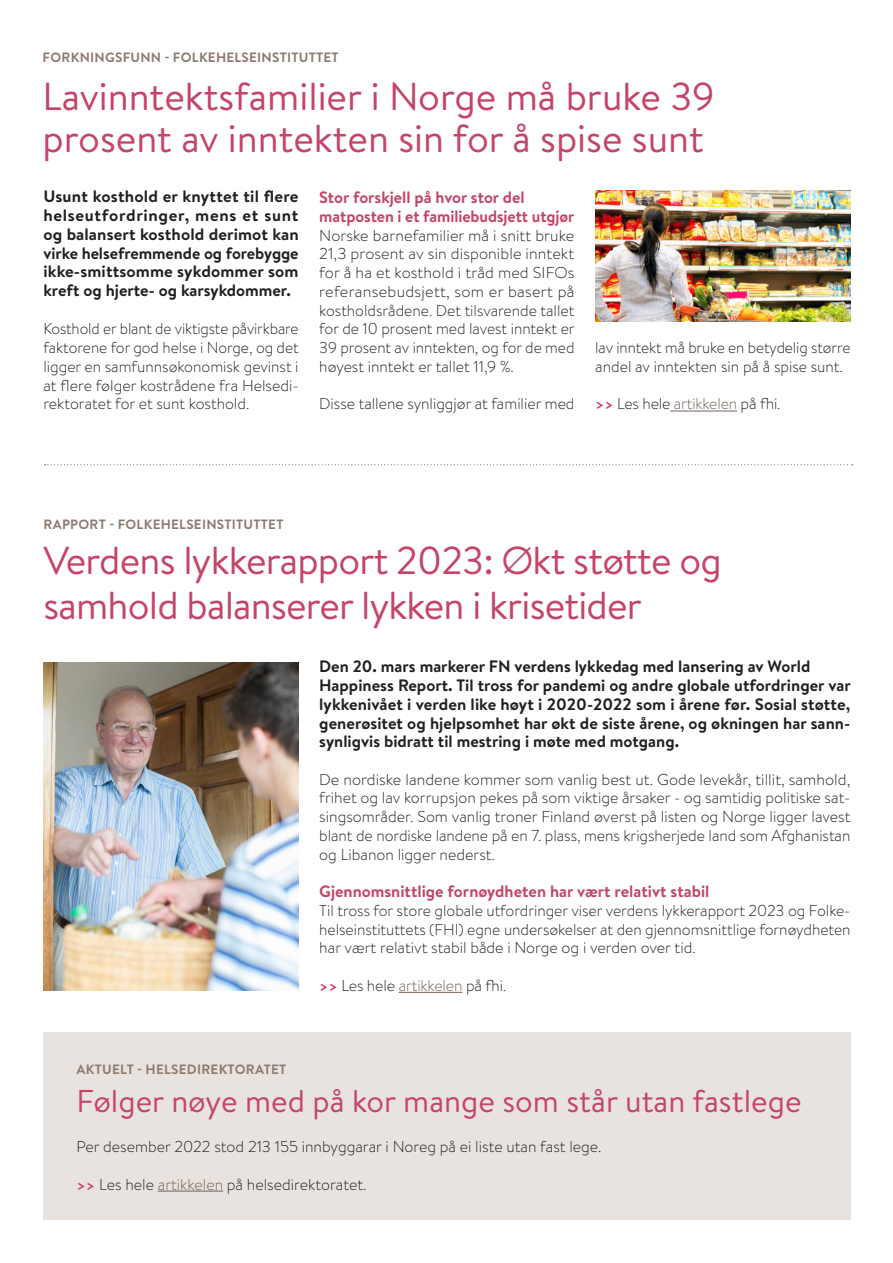
<style>
.page{position:relative;width:893px;height:1263px;background:#fff}
.page>*{position:absolute;margin:0;border:0;box-sizing:border-box;transform-origin:0 0}
.Overtittel_nyhetsbre{font:39px "Brandon Text";letter-spacing:-.02em;color:#c54468}
.None_brødtekst_SFf{font:39px "Brandon Text";color:#c54468}
.Overtittel_nyhetsbre-2{font:31.5px "Brandon Text";color:#c54468}
.FHI_ingress_uten_lin{font:700 16.5px/18.8px "Brandon Text";color:#231f20;text-align:justify}
.Ingress_nyhetsbrev_s{font:700 16.5px/18.8px "Brandon Text";color:#231f20;text-align:justify}
.FHI_brødtekst_til_li{font:700 16.5px "Brandon Text";letter-spacing:-.005em;color:#c54468}
.Brødtekst_nyhetsbrev{font:700 16.5px "Brandon Text";color:#c54468}
.Brødtekst_nyhetsbrev-2{font:300 15.75px/18.8px "Brandon Text";letter-spacing:-.005em;color:#231f20;text-align:justify}
.FHI_brødtekst_til_li-2{font:300 15.75px/18.8px "Brandon Text";color:#231f20;text-align:justify}
.FHI_brødtekst_til_li-3{font:300 15.75px/18.8px "Brandon Text";color:#231f20;text-align:justify;scale:.96 1}
.Ingress_nyhetsbrev_s-2{font:300 15.75px "Brandon Text";color:#231f20}
.Overtittel_nyhetsbre-3{font:700 13.5px "Brandon Text";letter-spacing:.02em;color:#8d7a6f}
.s1{font-weight:700;color:#c54468}
.s2{color:#716259}
.s3{color:#746053}
</style>
<div class="page">
<div style="left:43px;top:1033px;width:807px;height:187px;background:#e8e3de"></div>
<hr style="left:158px;top:1191px;width:65px;height:1px;background:#746053">
<svg style="left:45px;top:464px;width:808px;height:1px"></svg>
<hr style="left:670px;top:411px;width:67px;height:1px;background:#716259">
<hr style="left:399px;top:992px;width:63px;height:1px;background:#746053">
<img style="left:595px;top:191px;width:255px;height:131px">
<img style="left:43px;top:663px;width:256px;height:328px">
<p class="Overtittel_nyhetsbre-3" style="left:43px;top:48px;width:298px">FORKNINGSFUNN - FOLKEHELSEINSTITUTTET</p>
<p class="None_brødtekst_SFf" style="left:43px;top:70px;width:674px">Lavinntektsfamilier i Norge må bruke 39</p>
<p class="None_brødtekst_SFf" style="left:43px;top:112px;width:663px">prosent av inntekten sin for å spise sunt</p>
<p class="Ingress_nyhetsbrev_s" style="left:43px;top:187px;width:257px">Usunt kosthold er knyttet til flere helseutfordringer, mens et sunt og balansert kosthold derimot kan virke helsefremmende og forebygge ikke-smittsomme sykdommer som kreft og hjerte- og karsykdommer.</p>
<p class="FHI_brødtekst_til_li-3" style="left:43px;top:319px;width:267px">Kosthold er blant de viktigste påvirkbare faktorene for god helse i Norge, og det ligger en samfunnsøkonomisk gevinst i at flere følger kostrådene fra Helsedi&shy;rektoratet for et sunt kosthold.</p>
<p class="FHI_brødtekst_til_li" style="left:319px;top:186px;width:207px">Stor forskjell på hvor stor del</p>
<p class="FHI_brødtekst_til_li" style="left:319px;top:205px;width:257px">matposten i et familiebudsjett utgjør</p>
<p class="FHI_brødtekst_til_li-2" style="left:319px;top:225px;width:257px">Norske barnefamilier må i snitt bruke 21,3 prosent av sin disponible inntekt for å ha et kosthold i tråd med SIFOs referansebudsjett, som er basert på kostholdsrådene. Det tilsvarende tallet for de 10 prosent med lavest inntekt er 39 prosent av inntekten, og for de med høyest inntekt er tallet 11,9 %.</p>
<p class="FHI_brødtekst_til_li-2" style="left:319px;top:394px;width:257px">Disse tallene synliggjør at familier med</p>
<p class="FHI_brødtekst_til_li-2" style="left:595px;top:338px;width:257px">lav inntekt må bruke en betydelig større andel av inntekten sin på å spise sunt.</p>
<p class="FHI_brødtekst_til_li-2" style="left:595px;top:394px;width:187px"><span class="s1">&gt;&gt;</span> Les hele <span class="s2">artikkelen</span> på fhi.</p>
<p class="Overtittel_nyhetsbre-3" style="left:44px;top:515px;width:241px">RAPPORT - FOLKEHELSEINSTITUTTET</p>
<p class="Overtittel_nyhetsbre" style="left:43px;top:534px;width:680px">Verdens lykkerapport 2023: Økt støtte og</p>
<p class="Overtittel_nyhetsbre" style="left:43px;top:579px;width:600px">samhold balanserer lykken i krisetider</p>
<p class="FHI_ingress_uten_lin" style="left:319px;top:657px;width:493px">Den 20. mars markerer FN verdens lykkedag med lansering av World</p>
<p class="FHI_ingress_uten_lin" style="left:319px;top:675px;width:533px">Happiness Report. Til tross for pandemi og andre globale utfordringer var lykkenivået i verden like høyt i 2020-2022 som i årene før. Sosial støtte, generøsitet og hjelpsomhet har økt de siste årene, og økningen har sann&shy;synligvis bidratt til mestring i møte med motgang.</p>
<p class="Brødtekst_nyhetsbrev-2" style="left:319px;top:769px;width:533px">De nordiske landene kommer som vanlig best ut. Gode levekår, tillit, samhold, frihet og lav korrupsjon pekes på som viktige årsaker - og samtidig politiske sat&shy;singsområder. Som vanlig troner Finland øverst på listen og Norge ligger lavest blant de nordiske landene på en 7. plass, mens krigsherjede land som Afghanistan og Libanon ligger nederst.</p>
<p class="Brødtekst_nyhetsbrev" style="left:319px;top:880px;width:392px">Gjennomsnittlige fornøydheten har vært relativt stabil</p>
<p class="Brødtekst_nyhetsbrev-2" style="left:319px;top:900px;width:533px">Til tross for store globale utfordringer viser verdens lykkerapport 2023 og Folke&shy;helseinstituttets (FHI) egne undersøkelser at den gjennomsnittlige fornøydheten har vært relativt stabil både i Norge og i verden over tid.</p>
<p class="Brødtekst_nyhetsbrev-2" style="left:319px;top:975px;width:189px"><span class="s1">&gt;&gt;</span> Les hele <span class="s3">artikkelen</span> på fhi.</p>
<p class="Overtittel_nyhetsbre-3" style="left:77px;top:1060px;width:211px">AKTUELT - HELSEDIREKTORATET</p>
<p class="Overtittel_nyhetsbre-2" style="left:77px;top:1079px;width:726px">Følger nøye med på kor mange som står utan fastlege</p>
<p class="Ingress_nyhetsbrev_s-2" style="left:77px;top:1136px;width:527px">Per desember 2022 stod 213 155 innbyggarar i Noreg på ei liste utan fast lege.</p>
<p class="Ingress_nyhetsbrev_s-2" style="left:77px;top:1173px;width:291px"><span class="s1">&gt;&gt;</span> Les hele <span class="s3">artikkelen</span> på helsedirektoratet.</p>
</div>
